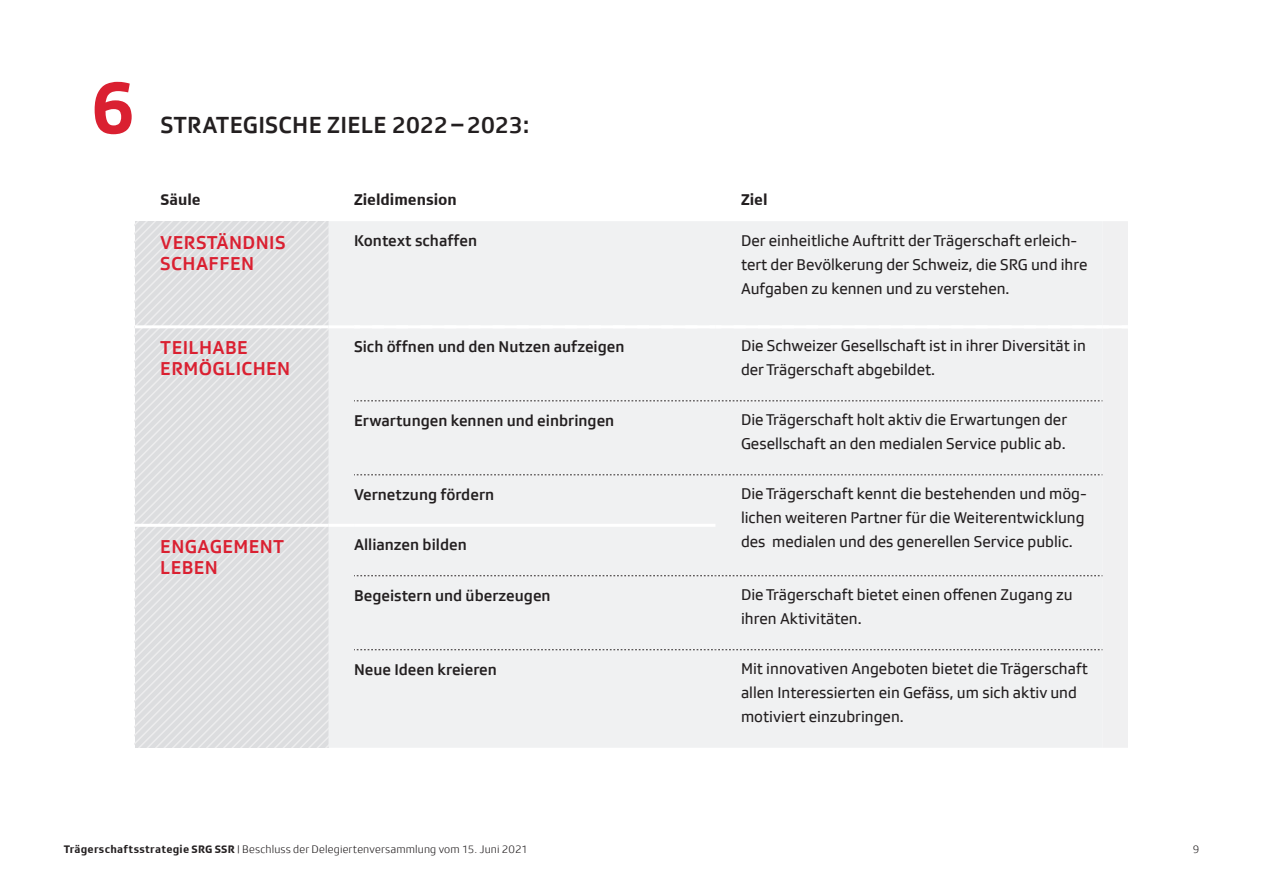
<style>
.page{position:relative;width:1263px;height:893px;background:#fff}
.page>*{position:absolute;margin:0;border:0;box-sizing:border-box;transform-origin:0 0}
._01_Ziffer_Kapitel{font:700 76.5px "SRGSSR Type";color:#da2031}
._01_Kapitelführung{font:500 24px "SRGSSR Type";letter-spacing:.01em;color:#231f20}
._07_Titel_Grafiken{font:500 19.2px/21px "SRGSSR Type";letter-spacing:.02em;color:#da2031}
._10_Tabellentext{font:16.05px/24px "SRGSSR Type";color:#231f20}
._10_Tabellentext-2{font:500 16.05px "SRGSSR Type";color:#231f20}
._02_Fliesstext__11pt{font:700 16.05px "SRGSSR Type";color:#231f20}
.t1{font:300 11.25px "SRGSSR Type";letter-spacing:.015em;color:#231f20}
.s1{font-weight:700}
</style>
<div class="page">
<svg style="left:135px;top:221px;width:5px;height:527px;background:#e0e0e2"></svg>
<svg style="left:140px;top:221px;width:9px;height:527px;background:#e0e0e2"></svg>
<svg style="left:149px;top:221px;width:8px;height:527px;background:#e0e0e2"></svg>
<svg style="left:157px;top:221px;width:9px;height:527px;background:#e0e0e2"></svg>
<svg style="left:166px;top:221px;width:8px;height:527px;background:#e0e0e2"></svg>
<svg style="left:174px;top:221px;width:9px;height:527px;background:#e0e0e2"></svg>
<svg style="left:183px;top:221px;width:8px;height:527px;background:#e0e0e2"></svg>
<svg style="left:191px;top:221px;width:9px;height:527px;background:#e0e0e2"></svg>
<svg style="left:200px;top:221px;width:8px;height:527px;background:#e0e0e2"></svg>
<svg style="left:208px;top:221px;width:9px;height:527px;background:#e0e0e2"></svg>
<svg style="left:217px;top:221px;width:8px;height:527px;background:#e0e0e2"></svg>
<svg style="left:225px;top:221px;width:9px;height:527px;background:#e0e0e2"></svg>
<svg style="left:234px;top:221px;width:8px;height:527px;background:#e0e0e2"></svg>
<svg style="left:242px;top:221px;width:9px;height:527px;background:#e0e0e2"></svg>
<svg style="left:251px;top:221px;width:77px;height:527px;background:#e0e0e2"></svg>
<div style="left:328px;top:221px;width:26px;height:527px;background:#f0f1f2"></div>
<hr style="left:135px;top:325px;width:193px;height:3px;background:#fff">
<hr style="left:328px;top:325px;width:26px;height:3px;background:#fff">
<div style="left:354px;top:221px;width:774px;height:527px;background:#f0f1f2"></div>
<hr style="left:135px;top:524px;width:193px;height:3px;background:#fff">
<hr style="left:328px;top:524px;width:26px;height:3px;background:#fff">
<hr style="left:354px;top:524px;width:361px;height:3px;background:#fff">
<p class="_01_Ziffer_Kapitel" style="left:91px;top:62px;width:46px">6</p>
<p class="_01_Kapitelführung" style="left:161px;top:111px;width:370px">STRATEGISCHE ZIELE 2022 – 2023:</p>
<p class="_02_Fliesstext__11pt" style="left:161px;top:190px;width:42px">Säule</p>
<p class="_02_Fliesstext__11pt" style="left:354px;top:190px;width:104px">Zieldimension</p>
<p class="_02_Fliesstext__11pt" style="left:741px;top:190px;width:28px">Ziel</p>
<p class="_07_Titel_Grafiken" style="left:160px;top:231px;width:127px">VERSTÄNDNIS<br>SCHAFFEN</p>
<p class="_10_Tabellentext-2" style="left:354px;top:231px;width:125px">Kontext schaffen</p>
<p class="_10_Tabellentext" style="left:741px;top:228px;width:348px">Der einheitliche Auftritt der Trägerschaft erleich&shy;tert der Bevölkerung der Schweiz, die SRG und ihre<br>Aufgaben zu kennen und zu verstehen.</p>
<p class="_07_Titel_Grafiken" style="left:160px;top:337px;width:132px">TEILHABE<br>ERMÖGLICHEN</p>
<p class="_10_Tabellentext-2" style="left:354px;top:337px;width:272px">Sich öffnen und den Nutzen aufzeigen</p>
<p class="_10_Tabellentext" style="left:741px;top:334px;width:346px">Die Schweizer Gesellschaft ist in ihrer Diversität in der Trägerschaft abgebildet.</p>
<p class="_10_Tabellentext-2" style="left:354px;top:411px;width:262px">Erwartungen kennen und einbringen</p>
<p class="_10_Tabellentext" style="left:741px;top:408px;width:328px">Die Trägerschaft holt aktiv die Erwartungen der</p>
<p class="_10_Tabellentext" style="left:741px;top:432px;width:326px">Gesellschaft an den medialen Service public ab.</p>
<p class="_10_Tabellentext-2" style="left:354px;top:485px;width:142px">Vernetzung fördern</p>
<p class="_10_Tabellentext" style="left:741px;top:482px;width:347px">Die Trägerschaft kennt die bestehenden und mög&shy;lichen weiteren Partner für die Weiterentwicklung des medialen und des generellen Service public.</p>
<p class="_07_Titel_Grafiken" style="left:160px;top:535px;width:126px">ENGAGEMENT<br>LEBEN</p>
<p class="_10_Tabellentext-2" style="left:354px;top:535px;width:114px">Allianzen bilden</p>
<p class="_10_Tabellentext-2" style="left:354px;top:586px;width:198px">Begeistern und überzeugen</p>
<p class="_10_Tabellentext" style="left:741px;top:583px;width:333px">Die Trägerschaft bietet einen offenen Zugang zu ihren Aktivitäten.</p>
<p class="_10_Tabellentext-2" style="left:354px;top:660px;width:144px">Neue Ideen kreieren</p>
<p class="_10_Tabellentext" style="left:741px;top:657px;width:348px">Mit innovativen Angeboten bietet die Trägerschaft allen Interessierten ein Gefäss, um sich aktiv und motiviert einzubringen.</p>
<p class="t1" style="left:64px;top:843px;width:466px"><span class="s1">Trägerschaftsstrategie SRG SSR</span> | Beschluss der Delegiertenversammlung vom 15. Juni 2021</p>
<p class="t1" style="left:1193px;top:843px;width:8px">9</p>
</div>
